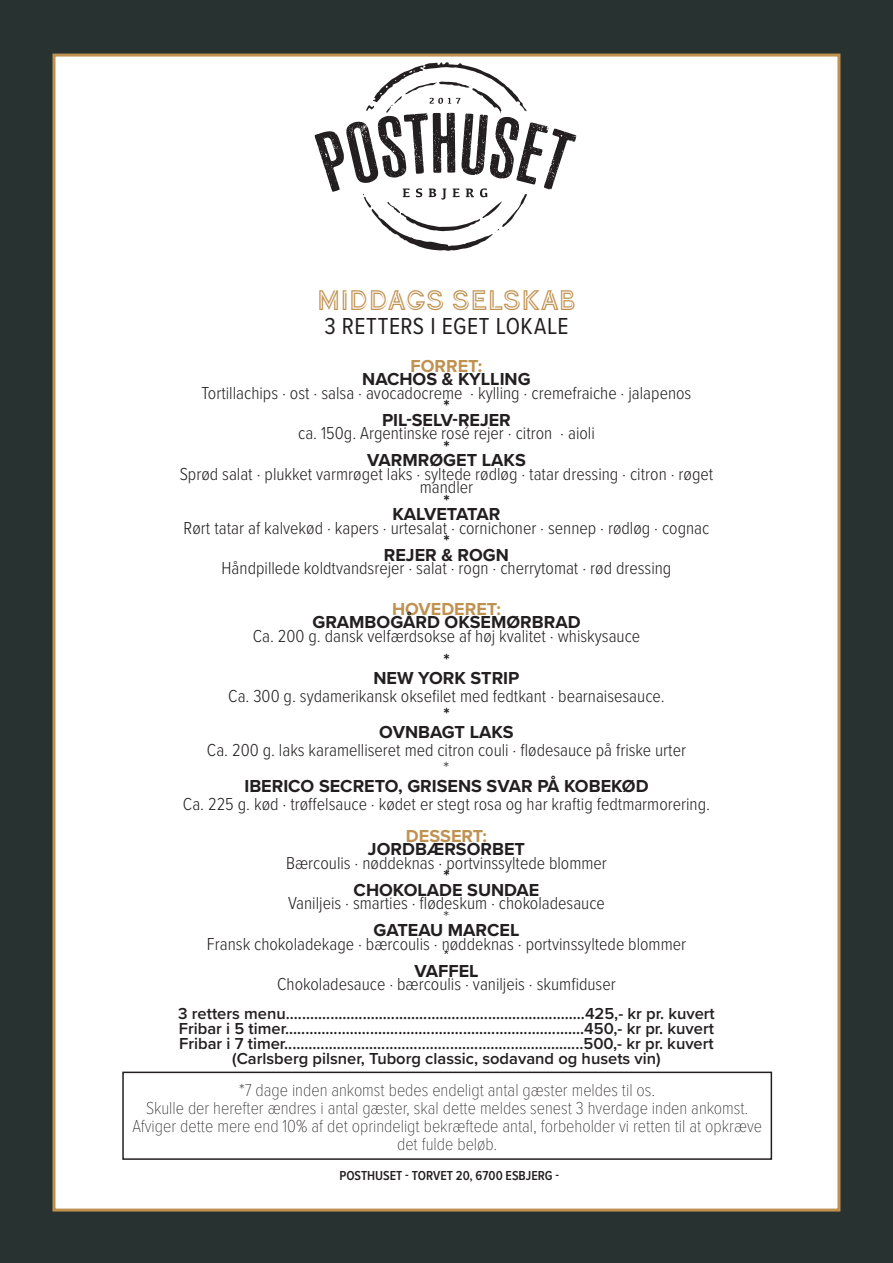
<style>
.page{position:relative;width:893px;height:1263px;background:#283231}
.page>*{position:absolute;margin:0;border:0;box-sizing:border-box;transform-origin:0 0}
.Overskrift{font:30px "Continuo";letter-spacing:.01em;color:#c09251}
.Overskrift-2{font:24px "Proxima Nova Cond";letter-spacing:.02em;color:#231f20}
.Overskrift-3{font:300 18px/13.5px "Proxima Nova Cond";color:#231f20;text-align:center}
.txt{font:300 18px/18px "Proxima Nova Cond";color:#231f20;text-align:center}
.txt-2{font:100 18px/18px "Proxima Nova Cond";color:#231f20;text-align:center}
.Overskrift-4{font:700 18px "Proxima Nova";color:#c09251}
.Overskrift-5{font:700 18px "Proxima Nova";color:#231f20}
.txt-3{font:700 18px "Proxima Nova";color:#231f20}
.Overskrift-6{font:600 16.5px/15px "Proxima Nova";color:#231f20}
.txt-4{font:600 13.5px "Proxima Nova Cond";color:#231f20}
.s1{font-family:"Proxima Nova";font-weight:700}
.s2{font-family:"Proxima Nova";font-weight:700;color:#c09251}
.s3{font-family:"ASPHALTICSCRATCHROUNDEDPERSONAL";font-weight:400}
</style>
<div class="page">
<div style="left:54px;top:55px;width:785px;height:1155px;background:#fff"></div>
<svg style="left:315px;top:62px;width:261px;height:189px"></svg>
<div style="left:122px;top:1071px;width:650px;height:89px;border:2px solid #231f20"></div>
<p class="Overskrift" style="left:317px;top:285px;width:260px">MIDDAGS SELSKAB</p>
<p class="Overskrift-2" style="left:324px;top:309px;width:246px">3 RETTERS I EGET LOKALE</p>
<p class="Overskrift-4" style="left:411px;top:352px;width:73px">FORRET:</p>
<p class="Overskrift-3" style="left:202px;top:372px;width:491px"><span class="s1">NACHOS &amp; KYLLING<br></span>Tortillachips · ost · salsa · avocadocreme · kylling · cremefraiche · jalapenos</p>
<p class="Overskrift-5" style="left:443px;top:393px;width:8px">*</p>
<p class="Overskrift-3" style="left:298px;top:412px;width:298px"><span class="s1">PIL-SELV-REJER<br></span>ca. 150g. Argentinske rosé rejer · citron · aioli</p>
<p class="Overskrift-5" style="left:443px;top:433px;width:8px">*</p>
<p class="Overskrift-3" style="left:180px;top:453px;width:535px"><span class="s1">VARMRØGET LAKS<br></span>Sprød salat · plukket varmrøget laks · syltede rødløg · tatar dressing · citron · røget mandler</p>
<p class="Overskrift-5" style="left:443px;top:487px;width:8px">*</p>
<p class="Overskrift-3" style="left:184px;top:507px;width:527px"><span class="s1">KALVETATAR<br></span>Rørt tatar af kalvekød · kapers · urtesalat · cornichoner · sennep · rødløg · cognac <span class="s1">*<br>REJER &amp; ROGN<br></span>Håndpillede koldtvandsrejer · salat · rogn · cherrytomat · rød dressing</p>
<p class="Overskrift-3" style="left:253px;top:601px;width:389px"><span class="s2">HOVEDERET:<br></span><span class="s1">GRAMBOGÅRD OKSEMØRBRAD<br></span>Ca. 200 g. dansk velfærdsokse af høj kvalitet · whiskysauce</p>
<p class="txt-3" style="left:443px;top:647px;width:8px">*</p>
<p class="txt" style="left:228px;top:668px;width:438px"><span class="s1">NEW YORK STRIP<br></span>Ca. 300 g. sydamerikansk oksefilet med fedtkant · bearnaisesauce.</p>
<p class="txt-3" style="left:443px;top:701px;width:8px">*</p>
<p class="txt" style="left:183px;top:722px;width:529px"><span class="s1">OVNBAGT LAKS<br></span>Ca. 200 g. laks karamelliseret med citron couli · flødesauce på friske urter<br>*<br><span class="s1">IBERICO SECRETO, GRISENS SVAR PÅ KOBEKØD<br></span>Ca. 225 g. kød · trøffelsauce · kødet er stegt rosa og har kraftig fedtmarmorering.</p>
<p class="Overskrift-3" style="left:286px;top:828px;width:322px"><span class="s2">DESSERT:<br></span><span class="s1">JORDBÆRSORBET<br></span>Bærcoulis · nøddeknas · portvinssyltede blommer <span class="s1">*<br>CHOKOLADE SUNDAE<br></span>Vaniljeis · smarties · flødeskum · chokoladesauce *</p>
<p class="Overskrift-3" style="left:207px;top:922px;width:481px"><span class="s1">GATEAU MARCEL<br></span>Fransk chokoladekage · bærcoulis · nøddeknas · portvinssyltede blommer <span class="s3">*<br></span><span class="s1">VAFFEL<br></span>Chokoladesauce · bærcoulis · vaniljeis · skumfiduser</p>
<p class="Overskrift-6" style="left:178px;top:1005px;width:538px">3 retters menu..........................................................................425,- kr pr. kuvert<br>Fribar i 5 timer..........................................................................450,- kr pr. kuvert</p>
<p class="Overskrift-6" style="left:179px;top:1035px;width:536px;text-align:center">Fribar i 7 timer..........................................................................500,- kr pr. kuvert (Carlsberg pilsner, Tuborg classic, sodavand og husets vin)</p>
<p class="txt-2" style="left:132px;top:1080px;width:631px">*7 dage inden ankomst bedes endeligt antal gæster meldes til os.<br>Skulle der herefter ændres i antal gæster, skal dette meldes senest 3 hverdage inden ankomst.<br>Afviger dette mere end 10% af det oprindeligt bekræftede antal, forbeholder vi retten til at opkræve det fulde beløb.</p>
<p class="txt-4" style="left:339px;top:1166px;width:221px">POSTHUSET - TORVET 20, 6700 ESBJERG -</p>
</div>
